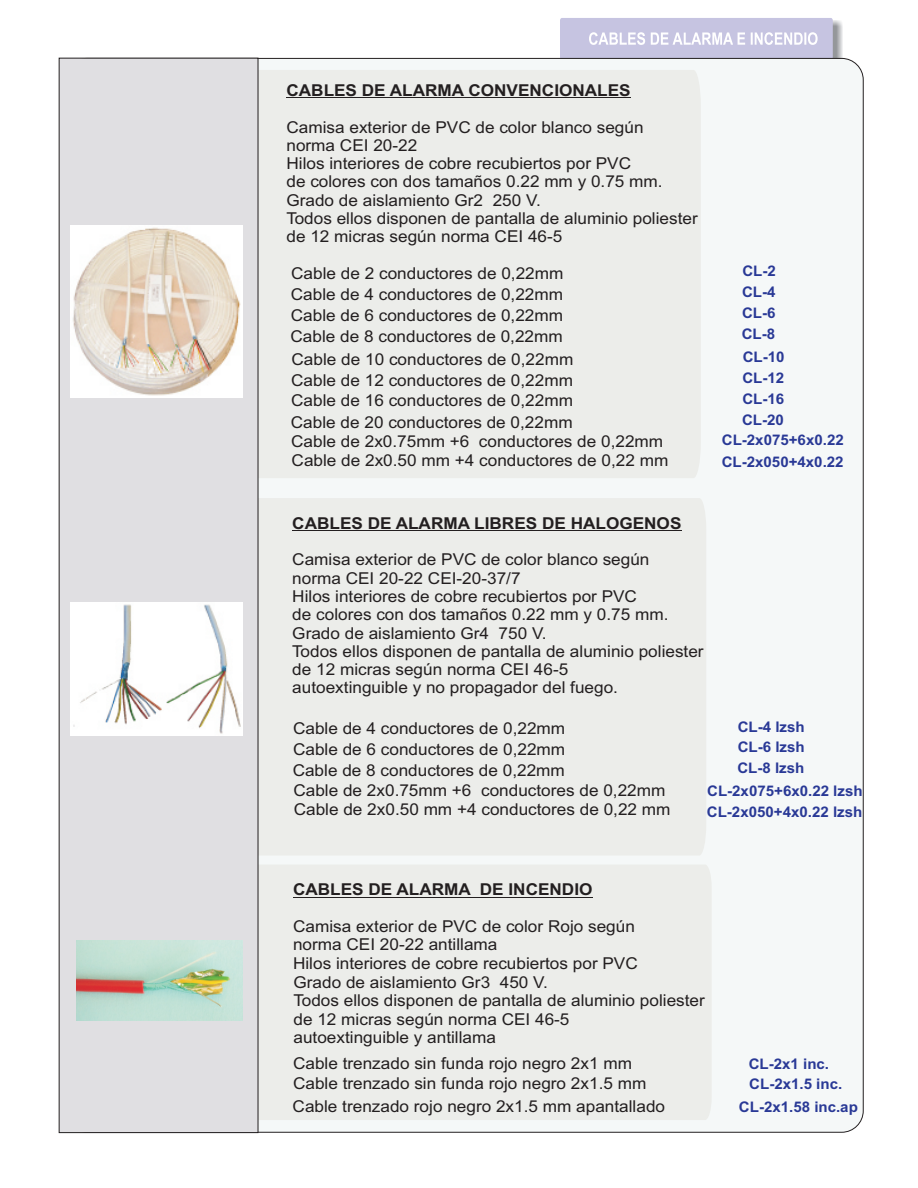
<style>
.page{position:relative;width:918px;height:1188px;background:#fff}
.page>*{position:absolute;margin:0;border:0;box-sizing:border-box;transform-origin:0 0}
.t1{font:16.35px/18.3px "Arial";color:#231f20;scale:1.05 1}
.t2{font:700 16.35px "Arial";color:#231f20;scale:1.05 1}
.t3{font:700 14.7px/19.8px "Arial";color:#293996}
</style>
<div class="page">
<img style="left:833px;top:21px;width:9px;height:37px">
<div style="left:560px;top:18px;width:273px;height:40px;background:#c6c4e1"></div>
<div style="left:65px;top:58px;width:798px;height:1074px;background:#f5f8f8;border:1px solid #231f20;border-radius:21px"></div>
<div style="left:258px;top:70px;width:443px;height:408px;background:#ecedea"></div>
<div style="left:258px;top:498px;width:448px;height:358px;background:#ecedea"></div>
<div style="left:258px;top:865px;width:453px;height:255px;background:#ecedea"></div>
<div style="left:59px;top:58px;width:199px;height:1075px;background:#e0dfe2"></div>
<svg style="left:588px;top:32px;width:231px;height:13px"></svg>
<hr style="left:286px;top:98px;width:345px;height:1px;background:#231f20">
<hr style="left:292px;top:530px;width:389px;height:1px;background:#231f20">
<hr style="left:293px;top:897px;width:299px;height:1px;background:#231f20">
<img style="left:71px;top:226px;width:171px;height:172px">
<img style="left:71px;top:603px;width:172px;height:133px">
<img style="left:77px;top:941px;width:165px;height:79px">
<p class="t2" style="left:286px;top:84px;width:329px">CABLES DE ALARMA CONVENCIONALES</p>
<p class="t1" style="left:286px;top:119px;width:342px">Camisa exterior de PVC de color blanco según</p>
<p class="t1" style="left:286px;top:137px;width:126px">norma CEI 20-22</p>
<p class="t1" style="left:286px;top:156px;width:330px">Hilos interiores de cobre recubiertos por PVC</p>
<p class="t1" style="left:286px;top:174px;width:360px">de colores con dos tamaños 0.22 mm y 0.75 mm.</p>
<p class="t1" style="left:286px;top:192px;width:244px">Grado de aislamiento Gr2 250 V.</p>
<p class="t1" style="left:286px;top:211px;width:393px">Todos ellos disponen de pantalla de aluminio poliester</p>
<p class="t1" style="left:286px;top:229px;width:264px">de 12 micras según norma CEI 46-5</p>
<p class="t1" style="left:291px;top:265px;width:261px">Cable de 2 conductores de 0,22mm</p>
<p class="t3" style="left:742px;top:262px;width:35px">CL-2</p>
<p class="t1" style="left:291px;top:287px;width:261px">Cable de 4 conductores de 0,22mm</p>
<p class="t3" style="left:742px;top:284px;width:35px">CL-4</p>
<p class="t1" style="left:291px;top:307px;width:261px">Cable de 6 conductores de 0,22mm</p>
<p class="t3" style="left:742px;top:304px;width:35px">CL-6</p>
<p class="t1" style="left:291px;top:329px;width:261px">Cable de 8 conductores de 0,22mm</p>
<p class="t3" style="left:742px;top:325px;width:35px">CL-8</p>
<p class="t1" style="left:292px;top:351px;width:270px">Cable de 10 conductores de 0,22mm</p>
<p class="t3" style="left:743px;top:348px;width:43px">CL-10</p>
<p class="t1" style="left:291px;top:373px;width:270px">Cable de 12 conductores de 0,22mm</p>
<p class="t3" style="left:742px;top:370px;width:43px">CL-12</p>
<p class="t1" style="left:291px;top:393px;width:270px">Cable de 16 conductores de 0,22mm</p>
<p class="t3" style="left:742px;top:390px;width:43px">CL-16</p>
<p class="t1" style="left:291px;top:414px;width:356px;line-height:19.4px">Cable de 20 conductores de 0,22mm<br>Cable de 2x0.75mm +6 conductores de 0,22mm</p>
<p class="t3" style="left:722px;top:411px;width:123px;text-indent:20px">CL-20<br>CL-2x075+6x0.22</p>
<p class="t1" style="left:292px;top:453px;width:360px">Cable de 2x0.50 mm +4 conductores de 0,22 mm</p>
<p class="t3" style="left:722px;top:454px;width:123px">CL-2x050+4x0.22</p>
<p class="t2" style="left:292px;top:517px;width:372px">CABLES DE ALARMA LIBRES DE HALOGENOS</p>
<p class="t1" style="left:292px;top:552px;width:342px">Camisa exterior de PVC de color blanco según</p>
<p class="t1" style="left:292px;top:570px;width:219px">norma CEI 20-22 CEI-20-37/7</p>
<p class="t1" style="left:292px;top:589px;width:330px">Hilos interiores de cobre recubiertos por PVC</p>
<p class="t1" style="left:292px;top:607px;width:360px">de colores con dos tamaños 0.22 mm y 0.75 mm.</p>
<p class="t1" style="left:292px;top:625px;width:244px">Grado de aislamiento Gr4 750 V.</p>
<p class="t1" style="left:292px;top:644px;width:393px">Todos ellos disponen de pantalla de aluminio poliester</p>
<p class="t1" style="left:292px;top:662px;width:312px">de 12 micras según norma CEI 46-5 autoextinguible y no propagador del fuego.</p>
<p class="t1" style="left:293px;top:721px;width:261px">Cable de 4 conductores de 0,22mm</p>
<p class="t1" style="left:293px;top:741px;width:261px">Cable de 6 conductores de 0,22mm</p>
<p class="t1" style="left:293px;top:763px;width:261px">Cable de 8 conductores de 0,22mm</p>
<p class="t3" style="left:738px;top:718px;width:69px">CL-4 lzsh</p>
<p class="t3" style="left:738px;top:738px;width:69px">CL-6 lzsh</p>
<p class="t3" style="left:737px;top:760px;width:69px">CL-8 lzsh</p>
<p class="t1" style="left:293px;top:783px;width:356px">Cable de 2x0.75mm +6 conductores de 0,22mm</p>
<p class="t1" style="left:294px;top:802px;width:360px">Cable de 2x0.50 mm +4 conductores de 0,22 mm</p>
<p class="t2" style="left:293px;top:883px;width:287px">CABLES DE ALARMA DE INCENDIO</p>
<p class="t1" style="left:293px;top:919px;width:327px">Camisa exterior de PVC de color Rojo según</p>
<p class="t1" style="left:293px;top:937px;width:196px">norma CEI 20-22 antillama</p>
<p class="t1" style="left:293px;top:955px;width:330px">Hilos interiores de cobre recubiertos por PVC</p>
<p class="t1" style="left:294px;top:975px;width:244px">Grado de aislamiento Gr3 450 V.</p>
<p class="t3" style="left:707px;top:782px;width:157px">CL-2x075+6x0.22 lzsh</p>
<p class="t3" style="left:707px;top:803px;width:157px">CL-2x050+4x0.22 lzsh</p>
<p class="t1" style="left:294px;top:993px;width:393px">Todos ellos disponen de pantalla de aluminio poliester</p>
<p class="t1" style="left:294px;top:1011px;width:264px">de 12 micras según norma CEI 46-5 autoextinguible y antillama</p>
<p class="t1" style="left:293px;top:1056px;width:324px">Cable trenzado sin funda rojo negro 2x1 mm</p>
<p class="t1" style="left:293px;top:1074px;width:356px;line-height:22.5px">Cable trenzado sin funda rojo negro 2x1.5 mm<br>Cable trenzado rojo negro 2x1.5 mm apantallado</p>
<p class="t3" style="left:749px;top:1055px;width:82px">CL-2x1 inc.</p>
<p class="t3" style="left:749px;top:1075px;width:95px">CL-2x1.5 inc.</p>
<p class="t3" style="left:739px;top:1098px;width:120px">CL-2x1.58 inc.ap</p>
</div>
